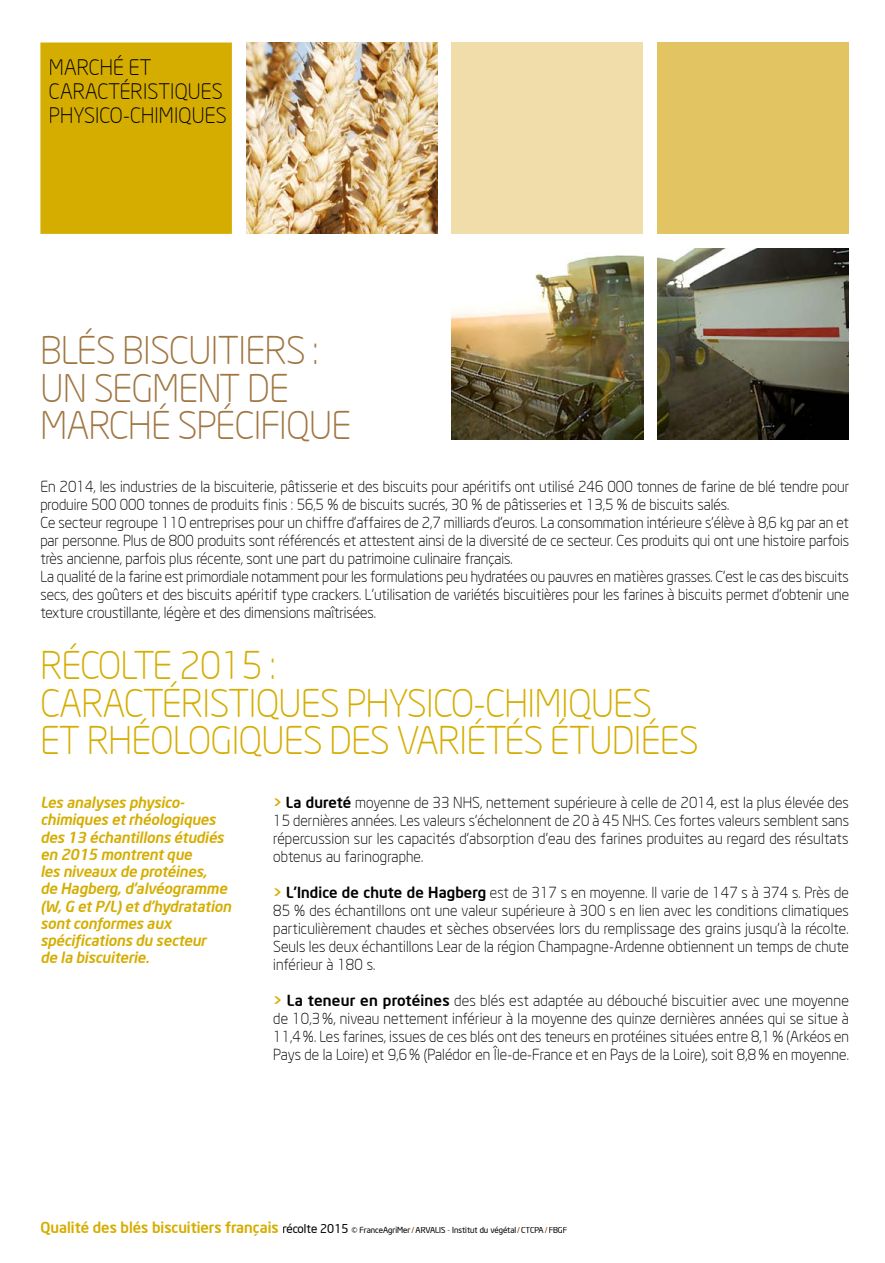
<style>
.page{position:relative;width:885px;height:1263px;background:#fff}
.page>*{position:absolute;margin:0;border:0;box-sizing:border-box;transform-origin:0 0}
.t1{font:300 37.5px/37.5px "Neo Sans Intel";letter-spacing:-.01em;color:#d5ad00}
.t2{font:300 37.5px/37.5px "Neo Sans Intel";letter-spacing:-.01em;color:#a07642}
.t3{font:300 21px/24px "Neo Sans Intel";letter-spacing:.01em;color:#000}
.t4{font:300 15px/18px "Neo Sans Intel";color:#000;text-align:justify}
.t5{font:italic 500 15px/17.2px "Neo Sans Intel";letter-spacing:-.01em;color:#d5ad00}
.t6{font:8.25px "Neo Sans Intel";color:#000}
.s1{font-weight:500;color:#d5ad00}
.s2{font-weight:500}
.s3{font-weight:500;font-size:15px;color:#d5ad00}
.s4{font-size:12px}
.s5{font-family:"Neo Sans"}
.s6{color:#9a4000}
</style>
<div class="page">
<div style="left:451px;top:43px;width:192px;height:191px;background:#f0dda9"></div>
<div style="left:657px;top:43px;width:191px;height:191px;background:#e3c462"></div>
<img style="left:246px;top:43px;width:191px;height:191px">
<img style="left:451px;top:255px;width:192px;height:184px">
<img style="left:657px;top:248px;width:191px;height:191px">
<div style="left:40px;top:43px;width:192px;height:191px;background:#d5ad00"></div>
<div style="left:50px;top:55px;width:101px;height:20px;background:#d5ad00"></div>
<div style="left:50px;top:79px;width:172px;height:22px;background:#d5ad00"></div>
<div style="left:50px;top:108px;width:176px;height:17px;background:#d5ad00"></div>
<h2 class="t3" style="left:49px;top:55px;width:179px">MARCHÉ ET<br>CARACTÉRISTIQUES<br>PHYSICO-CHIMIQUES</h2>
<h1 class="t2" style="left:40px;top:332px;width:312px">BLÉS BISCUITIERS :<br>UN SEGMENT DE<br>MARCHÉ SPÉCIFIQUE</h1>
<p class="t4" style="left:40px;top:477px;width:810px;text-align:left">En 2014, les industries de la biscuiterie, pâtisserie et des biscuits pour apéritifs ont utilisé 246 000 tonnes de farine de blé tendre pour produire 500 000 tonnes de produits finis : 56,5 % de biscuits sucrés, 30 % de pâtisseries et 13,5 % de biscuits salés.<br>Ce secteur regroupe 110 entreprises pour un chiffre d’affaires de 2,7 milliards d’euros. La consommation intérieure s’élève à 8,6 kg par an et par personne. Plus de 800 produits sont référencés et attestent ainsi de la diversité de ce secteur. Ces produits qui ont une histoire parfois très ancienne, parfois plus récente, sont une part du patrimoine culinaire français.<br>La qualité de la farine est primordiale notamment pour les formulations peu hydratées ou pauvres en matières grasses. C’est le cas des biscuits secs, des goûters et des biscuits apéritif type crackers. L’utilisation de variétés biscuitières pour les farines à biscuits permet d’obtenir une texture croustillante, légère et des dimensions maîtrisées.</p>
<h1 class="t1" style="left:40px;top:646px;width:659px">RÉCOLTE 2015 :<br>CARACTÉRISTIQUES PHYSICO-CHIMIQUES<br>ET RHÉOLOGIQUES DES VARIÉTÉS ÉTUDIÉES</h1>
<p class="t4" style="left:273px;top:794px;width:577px"><span class="s1">&gt;</span> <span class="s2">La dureté</span> moyenne de 33 NHS, nettement supérieure à celle de 2014, est la plus élevée des 15 dernières années. Les valeurs s’échelonnent de 20 à 45 NHS. Ces fortes valeurs semblent sans répercussion sur les capacités d’absorption d’eau des farines produites au regard des résultats obtenus au farinographe.</p>
<p class="t4" style="left:273px;top:884px;width:577px"><span class="s1">&gt;</span> <span class="s2">L’Indice de chute de Hagberg</span> est de 317 s en moyenne. Il varie de 147 s à 374 s. Près de 85 % des échantillons ont une valeur supérieure à 300 s en lien avec les conditions climatiques particulièrement chaudes et sèches observées lors du remplissage des grains jusqu’à la récolte.<br>Seuls les deux échantillons Lear de la région Champagne-Ardenne obtiennent un temps de chute inférieur à 180 s.</p>
<p class="t4" style="left:273px;top:992px;width:577px"><span class="s1">&gt;</span> <span class="s2">La teneur en protéines</span> des blés est adaptée au débouché biscuitier avec une moyenne de 10,3 %, niveau nettement inférieur à la moyenne des quinze dernières années qui se situe à 11,4 %. Les farines, issues de ces blés ont des teneurs en protéines situées entre 8,1 % (Arkéos en Pays de la Loire) et 9,6 % (Palédor en Île-de-France et en Pays de la Loire), soit 8,8 % en moyenne.</p>
<p class="t5" style="left:40px;top:794px;width:192px">Les analyses physico&shy;chimiques et rhéologiques des 13 échantillons étudiés en 2015 montrent que<br>les niveaux de protéines,<br>de Hagberg, d’alvéogramme (W, G et P/L) et d’hydratation sont conformes aux spécifications du secteur<br>de la biscuiterie.</p>
<p class="t6" style="left:40px;top:1225px;width:528px"><span class="s3">Qualité des blés biscuitiers français</span> <span class="s4">récolte 2015</span> <span class="s5">©</span> FranceAgriMer <span class="s6">/</span> ARVALIS <span class="s6">-</span> Institut du végétal <span class="s6">/</span> CTCPA <span class="s6">/</span> FBGF</p>
</div>
